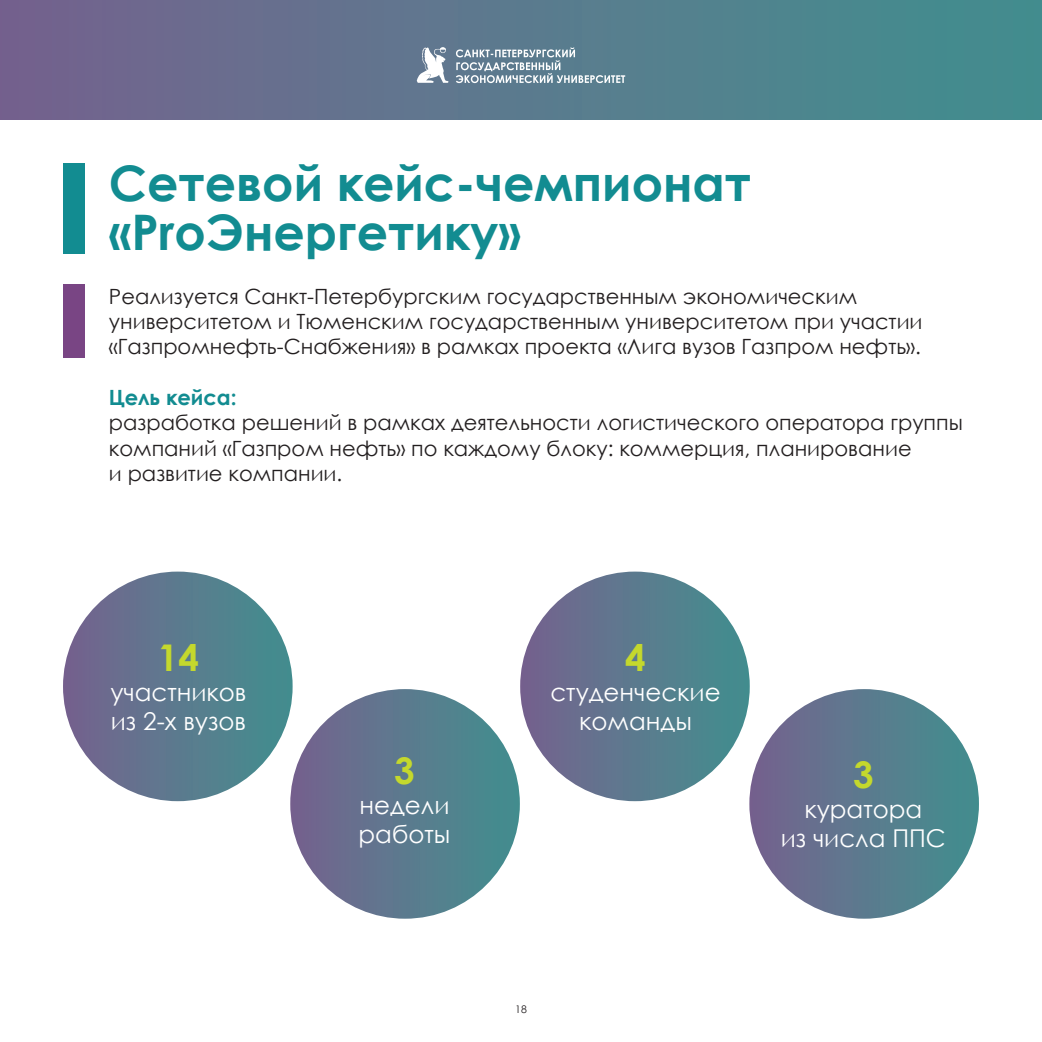
<style>
.page{position:relative;width:1042px;height:1042px;background:#fff}
.page>*{position:absolute;margin:0;border:0;box-sizing:border-box;transform-origin:0 0}
.t1{font:700 49px/49px "Century Gothic";color:#128c91}
.t2{font:700 36.75px "Century Gothic";color:#c4d82d}
.t3{font:24.5px/29.4px "Century Gothic";color:#fff}
.t4{font:21px/25.2px "Century Gothic";color:#231f20}
.t5{font:700 21px "Century Gothic";color:#128c91}
.t6{font:10.5px "Century Gothic";color:#231f20}
</style>
<div class="page">
<div style="left:0;top:0;width:1042px;height:119px;background:linear-gradient(to right,#75638e,#41908e)"></div>
<svg style="left:456px;top:48px;width:169px;height:35px;background:#809aa8"></svg>
<svg style="left:417px;top:47px;width:32px;height:36px"></svg>
<div style="left:63px;top:164px;width:22px;height:90px;background:#128c91"></div>
<div style="left:63px;top:284px;width:22px;height:73px;background:#794584"></div>
<div style="left:63px;top:571px;width:230px;height:230px;background:linear-gradient(to right,#75628e,#459190);border-radius:115px"></div>
<div style="left:520px;top:571px;width:230px;height:230px;background:linear-gradient(to right,#76638e,#44908f);border-radius:115px"></div>
<div style="left:290px;top:689px;width:230px;height:229px;background:linear-gradient(to right,#76638e,#43908f);border-radius:115px"></div>
<div style="left:749px;top:689px;width:230px;height:229px;background:linear-gradient(to right,#76638f,#428f8e);border-radius:115px"></div>
<svg style="left:1041px;top:0;width:1px;height:120px"></svg>
<h1 class="t1" style="left:109px;top:156px;width:643px">Сетевой кейс-чемпионат «ProЭнергетику»</h1>
<p class="t4" style="left:109px;top:283px;width:815px">Реализуется Санкт-Петербургским государственным экономическим университетом и Тюменским государственным университетом при участии «Газпромнефть-Снабжения» в рамках проекта «Лига вузов Газпром нефть».</p>
<p class="t5" style="left:109px;top:382px;width:129px">Цель кейса:</p>
<p class="t4" style="left:109px;top:410px;width:855px">разработка решений в рамках деятельности логистического оператора группы компаний «Газпром нефть» по каждому блоку: коммерция, планирование<br>и развитие компании.</p>
<h2 class="t2" style="left:158px;top:630px;width:43px">14</h2>
<p class="t3" style="left:110px;top:677px;width:138px">участников из 2-х вузов</p>
<h2 class="t2" style="left:394px;top:743px;width:22px">3</h2>
<p class="t3" style="left:359px;top:790px;width:93px">недели работы</p>
<h2 class="t2" style="left:625px;top:630px;width:22px">4</h2>
<p class="t3" style="left:550px;top:677px;width:172px;text-align:center">студенческие команды</p>
<p class="t6" style="left:515px;top:1002px;width:13px">18</p>
<h2 class="t2" style="left:853px;top:747px;width:22px">3</h2>
<p class="t3" style="left:781px;top:794px;width:167px;text-align:center">куратора<br>из числа ППС</p>
</div>
